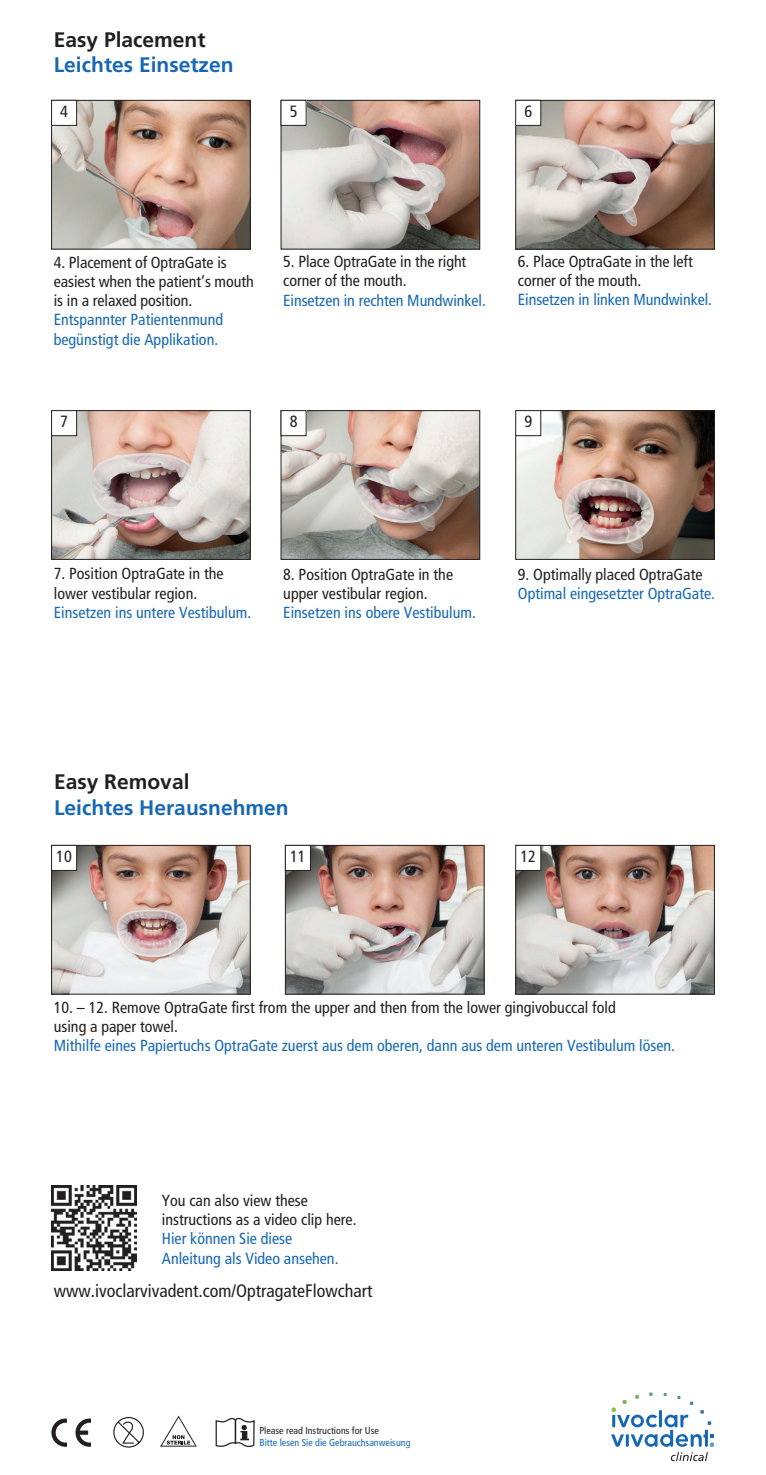
<style>
.page{position:relative;width:766px;height:1475px;background:#fff}
.page>*{position:absolute;margin:0;border:0;box-sizing:border-box;transform-origin:0 0}
.t1{font:700 21px "Frutiger";color:#1768b4}
.t2{font:700 21px "Frutiger";color:#231f20}
.t3{font:condensed 18px "Frutiger";color:#231f20}
.t4{font:condensed 16.2px "Frutiger";color:#231f20}
.t5{font:condensed 16px/19.2px "Frutiger";color:#231f20}
.t6{font:condensed 16px/19.2px "Frutiger";color:#1768b4}
.t7{font:condensed 10px "Frutiger";color:#1768b4}
.t8{font:condensed 10px "Frutiger";color:#231f20}
</style>
<div class="page">
<svg style="left:611px;top:1392px;width:102px;height:68px"></svg>
<img style="left:53px;top:846px;width:196px;height:146px">
<div style="left:51px;top:844px;width:200px;height:150px;border:1px solid #231f20"></div>
<div style="left:52px;top:845px;width:25px;height:25px;background:#fff"></div>
<div style="left:51px;top:844px;width:26px;height:26px;border:1px solid #231f20"></div>
<img style="left:287px;top:846px;width:195px;height:146px">
<div style="left:285px;top:844px;width:199px;height:150px;border:1px solid #231f20"></div>
<div style="left:285px;top:845px;width:25px;height:25px;background:#fff"></div>
<div style="left:285px;top:844px;width:26px;height:26px;border:1px solid #231f20"></div>
<img style="left:517px;top:846px;width:195px;height:146px">
<div style="left:515px;top:844px;width:199px;height:150px;border:1px solid #231f20"></div>
<div style="left:515px;top:845px;width:25px;height:25px;background:#fff"></div>
<div style="left:515px;top:844px;width:26px;height:26px;border:1px solid #231f20"></div>
<img style="left:53px;top:102px;width:196px;height:145px">
<div style="left:51px;top:100px;width:200px;height:149px;border:1px solid #231f20"></div>
<div style="left:52px;top:100px;width:25px;height:25px;background:#fff"></div>
<div style="left:51px;top:100px;width:26px;height:26px;border:1px solid #231f20"></div>
<img style="left:282px;top:102px;width:196px;height:145px">
<div style="left:280px;top:100px;width:200px;height:149px;border:1px solid #231f20"></div>
<div style="left:281px;top:100px;width:25px;height:25px;background:#fff"></div>
<div style="left:280px;top:100px;width:26px;height:26px;border:1px solid #231f20"></div>
<img style="left:517px;top:102px;width:195px;height:145px">
<div style="left:515px;top:100px;width:199px;height:149px;border:1px solid #231f20"></div>
<div style="left:515px;top:100px;width:25px;height:25px;background:#fff"></div>
<div style="left:515px;top:100px;width:26px;height:26px;border:1px solid #231f20"></div>
<img style="left:53px;top:412px;width:196px;height:146px">
<div style="left:51px;top:410px;width:200px;height:150px;border:1px solid #231f20"></div>
<div style="left:52px;top:410px;width:25px;height:25px;background:#fff"></div>
<div style="left:51px;top:410px;width:26px;height:26px;border:1px solid #231f20"></div>
<img style="left:282px;top:412px;width:196px;height:146px">
<div style="left:280px;top:410px;width:200px;height:150px;border:1px solid #231f20"></div>
<div style="left:281px;top:410px;width:25px;height:25px;background:#fff"></div>
<div style="left:280px;top:410px;width:26px;height:26px;border:1px solid #231f20"></div>
<img style="left:517px;top:412px;width:195px;height:146px">
<div style="left:515px;top:410px;width:199px;height:150px;border:1px solid #231f20"></div>
<div style="left:515px;top:410px;width:25px;height:25px;background:#fff"></div>
<div style="left:515px;top:410px;width:26px;height:26px;border:1px solid #231f20"></div>
<svg style="left:75px;top:1418px;width:16px;height:28px"></svg>
<svg style="left:51px;top:1418px;width:16px;height:28px"></svg>
<svg style="left:113px;top:1417px;width:31px;height:30px"></svg>
<svg style="left:215px;top:1417px;width:39px;height:29px"></svg>
<svg style="left:160px;top:1415px;width:37px;height:31px"></svg>
<img style="left:51px;top:1185px;width:85px;height:85px">
<h1 class="t2" style="left:54px;top:27px;width:153px">Easy Placement</h1>
<h1 class="t1" style="left:54px;top:52px;width:181px">Leichtes Einsetzen</h1>
<p class="t4" style="left:60px;top:102px;width:9px">4</p>
<p class="t4" style="left:289px;top:102px;width:9px">5</p>
<p class="t4" style="left:524px;top:102px;width:9px">6</p>
<p class="t5" style="left:54px;top:253px;width:201px">4. Placement of OptraGate is easiest when the patient‘s mouth is in a relaxed position.</p>
<p class="t6" style="left:54px;top:310px;width:171px">Entspannter Patientenmund begünstigt die Applikation.</p>
<p class="t5" style="left:283px;top:252px;width:184px">5. Place OptraGate in the right corner of the mouth.</p>
<p class="t6" style="left:283px;top:290px;width:204px">Einsetzen in rechten Mundwinkel.</p>
<p class="t5" style="left:517px;top:252px;width:176px">6. Place OptraGate in the left corner of the mouth.</p>
<p class="t6" style="left:517px;top:290px;width:195px">Einsetzen in linken Mundwinkel.</p>
<p class="t4" style="left:60px;top:412px;width:9px">7</p>
<p class="t4" style="left:289px;top:412px;width:9px">8</p>
<p class="t4" style="left:524px;top:412px;width:9px">9</p>
<p class="t5" style="left:54px;top:564px;width:171px">7. Position OptraGate in the lower vestibular region.</p>
<p class="t6" style="left:54px;top:602px;width:199px">Einsetzen ins untere Vestibulum.</p>
<p class="t5" style="left:283px;top:564px;width:171px">8. Position OptraGate in the upper vestibular region.</p>
<p class="t6" style="left:283px;top:603px;width:194px">Einsetzen ins obere Vestibulum.</p>
<p class="t5" style="left:518px;top:564px;width:186px">9. Optimally placed OptraGate</p>
<p class="t6" style="left:518px;top:584px;width:198px">Optimal eingesetzter OptraGate.</p>
<h1 class="t2" style="left:54px;top:769px;width:137px">Easy Removal</h1>
<h1 class="t1" style="left:54px;top:794px;width:236px">Leichtes Herausnehmen</h1>
<p class="t4" style="left:56px;top:846px;width:17px">10</p>
<p class="t4" style="left:290px;top:846px;width:17px">11</p>
<p class="t4" style="left:520px;top:846px;width:17px">12</p>
<p class="t5" style="left:54px;top:997px;width:563px">10. – 12. Remove OptraGate first from the upper and then from the lower gingivobuccal fold using a paper towel.</p>
<p class="t6" style="left:54px;top:1036px;width:622px">Mithilfe eines Papiertuchs OptraGate zuerst aus dem oberen, dann aus dem unteren Vestibulum lösen.</p>
<p class="t5" style="left:162px;top:1190px;width:196px">You can also view these instructions as a video clip here.</p>
<p class="t6" style="left:162px;top:1229px;width:178px">Hier können Sie diese<br>Anleitung als Video ansehen.</p>
<p class="t3" style="left:54px;top:1279px;width:320px">www.ivoclarvivadent.com/OptragateFlowchart</p>
<p class="t8" style="left:259px;top:1424px;width:121px">Please read Instructions for Use</p>
<p class="t7" style="left:259px;top:1436px;width:152px">Bitte lesen Sie die Gebrauchsanweisung</p>
</div>
